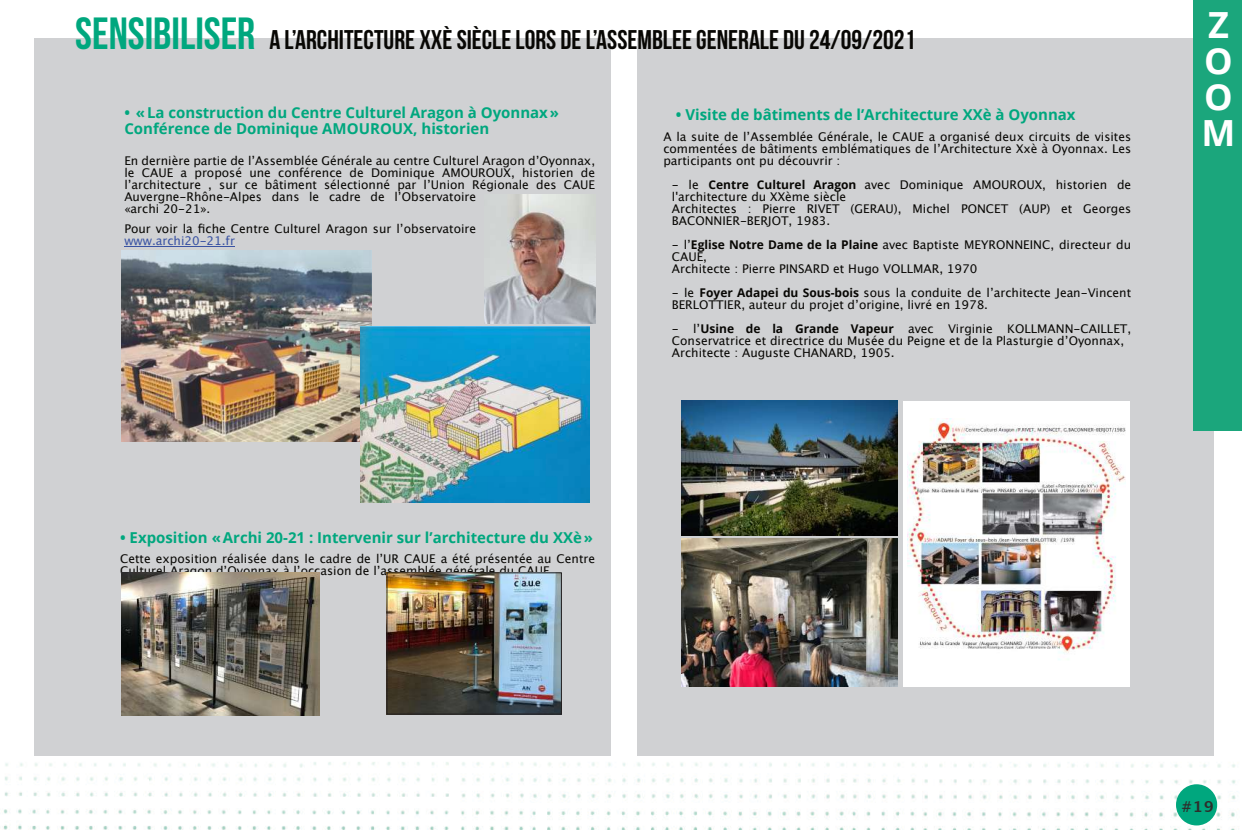
<style>
.page{position:relative;width:1242px;height:830px;background:#fff}
.page>*{position:absolute;margin:0;border:0;box-sizing:border-box;transform-origin:0 0}
.t1{font:700 36px/36px "Open Sans";color:#fff}
.t2{font:27px "Bebas Neue";color:#080704}
.t3{font:700 15px/15px "Open Sans";color:#00a77e}
.t4{font:700 15px "Lucida Grande";color:#2e2d2b}
.t5{font:12px/12px "Lucida Grande";color:#080704}
.t6{font:12px "Lucida Grande";color:#3a53a3}
.s1{font-size:45px;color:#00a77e}
.s2{font-family:"Open Sans";font-weight:700}
</style>
<div class="page">
<div style="left:636px;top:38px;width:577px;height:777px;background:#d0d1d3"></div>
<div style="left:34px;top:38px;width:577px;height:777px;background:#d0d1d3"></div>
<div style="left:1193px;top:0;width:49px;height:430px;background:#1ba67c"></div>
<hr style="left:124px;top:246px;width:111px;height:1px;background:#3a53a3">
<img style="left:122px;top:572px;width:197px;height:143px">
<img style="left:3px;top:755px;width:1233px;height:74px">
<svg style="left:1176px;top:783px;width:41px;height:42px;background:#3aba9b"></svg>
<div style="left:903px;top:401px;width:226px;height:285px;background:#fff"></div>
<img style="left:908px;top:418px;width:217px;height:242px">
<img style="left:681px;top:400px;width:216px;height:135px">
<img style="left:681px;top:538px;width:216px;height:148px">
<img style="left:122px;top:250px;width:250px;height:191px">
<img style="left:485px;top:195px;width:110px;height:128px">
<img style="left:389px;top:574px;width:170px;height:138px">
<div style="left:387px;top:572px;width:174px;height:142px;border:1px solid #231f20"></div>
<img style="left:361px;top:326px;width:228px;height:176px">
<h2 class="t2" style="left:75px;top:29px;width:841px"><span class="s1">SENSIBILISER</span> A L’ARCHITECTURE XXÈ SIÈCLE LORS DE L’ASSEMBLEE GENERALE DU 24/09/2021</h2>
<p class="t3" style="left:124px;top:107px;width:436px">• « La construction du Centre Culturel Aragon à Oyonnax »<br>Conférence de Dominique AMOUROUX, historien</p>
<p class="t5" style="left:124px;top:155px;width:472px">En dernière partie de lʼAssemblée Générale au centre Culturel Aragon dʼOyonnax, le CAUE a proposé une conférence de Dominique AMOUROUX, historien de lʼarchitecture , sur ce bâtiment sélectionné par lʼUnion Régionale des CAUE Auvergne-Rhône-Alpes dans le cadre de lʼObservatoire<br>«archi 20-21».</p>
<p class="t5" style="left:124px;top:223px;width:353px">Pour voir la fiche Centre Culturel Aragon sur lʼobservatoire</p>
<p class="t6" style="left:124px;top:235px;width:112px">www.archi20-21.fr</p>
<p class="t3" style="left:676px;top:108px;width:401px">• Visite de bâtiments de l’Architecture XXè à Oyonnax</p>
<p class="t5" style="left:663px;top:131px;width:469px;text-align:justify">A la suite de lʼAssemblée Générale, le CAUE a organisé deux circuits de visites commentées de bâtiments emblématiques de lʼArchitecture Xxè à Oyonnax. Les participants ont pu découvrir :</p>
<p class="t5" style="left:672px;top:179px;width:461px">- le <span class="s2">Centre Culturel Aragon</span> avec Dominique AMOUROUX, historien de l'architecture du XXème siècle<br>Architectes : Pierre RIVET (GERAU), Michel PONCET (AUP) et Georges BACONNIER-BERJOT, 1983.</p>
<p class="t5" style="left:672px;top:239px;width:461px">- lʼ<span class="s2">Eglise Notre Dame de la Plaine</span> avec Baptiste MEYRONNEINC, directeur du<br>CAUE,<br>Architecte : Pierre PINSARD et Hugo VOLLMAR, 1970</p>
<p class="t5" style="left:672px;top:287px;width:461px">- le <span class="s2">Foyer Adapei du Sous-bois</span> sous la conduite de lʼarchitecte Jean-Vincent<br>BERLOTTIER, auteur du projet dʼorigine, livré en 1978.</p>
<p class="t5" style="left:672px;top:323px;width:461px">- lʼ<span class="s2">Usine de la Grande Vapeur</span> avec Virginie KOLLMANN-CAILLET,<br>Conservatrice et directrice du Musée du Peigne et de la Plasturgie dʼOyonnax,<br>Architecte : Auguste CHANARD, 1905.</p>
<p class="t3" style="left:120px;top:531px;width:474px">• Exposition «Archi 20-21 : Intervenir sur l’architecture du XXè »</p>
<p class="t5" style="left:120px;top:553px;width:476px">Cette exposition réalisée dans le cadre de lʼUR CAUE a été présentée au Centre<br>Culturel Aragon dʼOyonnax à lʼoccasion de lʼassemblée générale du CAUE.</p>
<h1 class="t1" style="left:1201px;top:10px;width:35px">Z<br>O<br>O<br>M</h1>
<p class="t4" style="left:1181px;top:799px;width:33px">#19</p>
</div>
